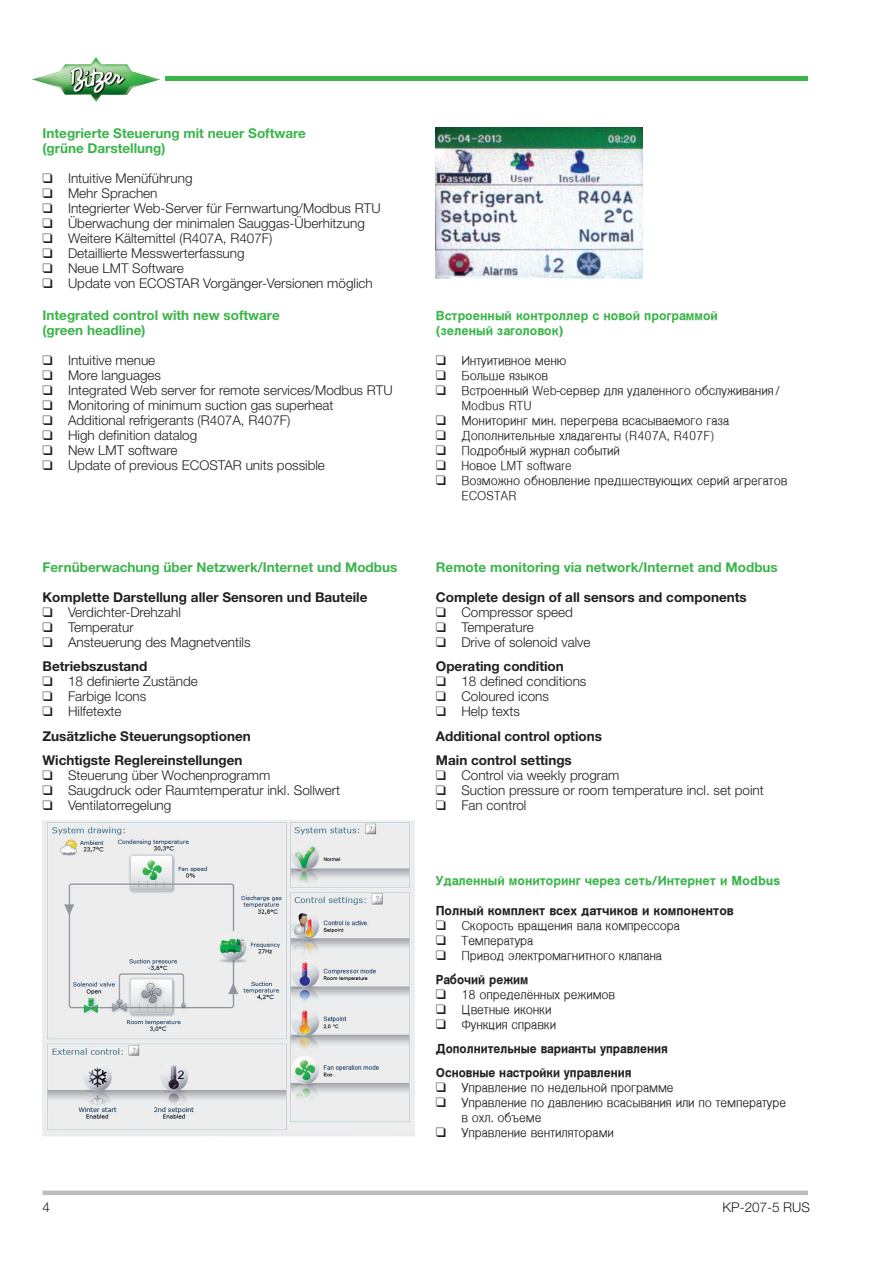
<style>
.page{position:relative;width:893px;height:1263px;background:#fff}
.page>*{position:absolute;margin:0;border:0;box-sizing:border-box;transform-origin:0 0}
.EInzug_6_mm{font:300 13.5px "Helvetica Neue";color:#231f20}
.EInzug_6_mm-2{font:13.5px/15px "Cyrillic Hlv";color:#231f20;scale:.95 1}
.Ü_gruen{font:700 13.5px/15px "Helvetica Neue";color:#3ab54a}
.bold{font:700 13.5px "Helvetica Neue";color:#231f20}
.Ü_gruen-2{font:700 13.5px "Cyrillic Hlv";color:#3ab54a}
.Ü_gruen-3{font:700 13.5px "Helvetica Neue";color:#231f20}
.EInzug_6_mm-3{font:700 13.5px "Cyrillic Hlv";color:#231f20;scale:.95 1}
.Ü_gruen-4{font:700 13.5px "Cyrillic Hlv";color:#231f20}
</style>
<div class="page">
<div style="left:43px;top:1190px;width:765px;height:5px;background:#bdbcbc"></div>
<hr style="left:166px;top:77px;width:642px;height:4px;background:#3ab54a">
<img style="left:32px;top:57px;width:128px;height:45px">
<img style="left:436px;top:128px;width:207px;height:150px">
<img style="left:43px;top:821px;width:371px;height:315px">
<p class="Ü_gruen" style="left:43px;top:126px;width:265px">Integrierte Steuerung mit neuer Software (grüne Darstellung)</p>
<p class="EInzug_6_mm" style="left:43px;top:170px;width:152px">❑ Intuitive Menüführung</p>
<p class="EInzug_6_mm" style="left:43px;top:185px;width:117px">❑ Mehr Sprachen</p>
<p class="EInzug_6_mm" style="left:43px;top:200px;width:340px">❑ Integrierter Web-Server für Fernwartung/Modbus RTU</p>
<p class="EInzug_6_mm" style="left:43px;top:215px;width:324px">❑ Überwachung der minimalen Sauggas-Überhitzung</p>
<p class="EInzug_6_mm" style="left:43px;top:230px;width:231px">❑ Weitere Kältemittel (R407A, R407F)</p>
<p class="EInzug_6_mm" style="left:43px;top:245px;width:204px">❑ Detaillierte Messwerterfassung</p>
<p class="EInzug_6_mm" style="left:43px;top:260px;width:143px">❑ Neue LMT Software</p>
<p class="EInzug_6_mm" style="left:43px;top:275px;width:332px">❑ Update von ECOSTAR Vorgänger-Versionen möglich</p>
<p class="Ü_gruen" style="left:43px;top:308px;width:239px">Integrated control with new software (green headline)</p>
<p class="EInzug_6_mm" style="left:43px;top:352px;width:114px">❑ Intuitive menue</p>
<p class="EInzug_6_mm" style="left:43px;top:367px;width:120px">❑ More languages</p>
<p class="EInzug_6_mm" style="left:43px;top:382px;width:352px">❑ Integrated Web server for remote services/Modbus RTU</p>
<p class="EInzug_6_mm" style="left:43px;top:397px;width:293px">❑ Monitoring of minimum suction gas superheat</p>
<p class="EInzug_6_mm" style="left:43px;top:412px;width:249px">❑ Additional refrigerants (R407A, R407F)</p>
<p class="EInzug_6_mm" style="left:43px;top:427px;width:156px">❑ High definition datalog</p>
<p class="EInzug_6_mm" style="left:43px;top:442px;width:137px">❑ New LMT software</p>
<p class="EInzug_6_mm" style="left:43px;top:457px;width:284px">❑ Update of previous ECOSTAR units possible</p>
<p class="Ü_gruen" style="left:43px;top:559px;width:356px">Fernüberwachung über Netzwerk/Internet und Modbus</p>
<p class="Ü_gruen-3" style="left:43px;top:589px;width:326px">Komplette Darstellung aller Sensoren und Bauteile</p>
<p class="EInzug_6_mm" style="left:43px;top:604px;width:140px">❑ Verdichter-Drehzahl</p>
<p class="EInzug_6_mm" style="left:43px;top:619px;width:93px">❑ Temperatur</p>
<p class="EInzug_6_mm" style="left:43px;top:634px;width:210px">❑ Ansteuerung des Magnetventils</p>
<p class="bold" style="left:43px;top:658px;width:107px">Betriebszustand</p>
<p class="EInzug_6_mm" style="left:43px;top:673px;width:157px">❑ 18 definierte Zustände</p>
<p class="EInzug_6_mm" style="left:43px;top:688px;width:105px">❑ Farbige Icons</p>
<p class="EInzug_6_mm" style="left:43px;top:703px;width:81px">❑ Hilfetexte</p>
<p class="bold" style="left:43px;top:727px;width:210px">Zusätzliche Steuerungsoptionen</p>
<p class="bold" style="left:43px;top:752px;width:201px">Wichtigste Reglereinstellungen</p>
<p class="EInzug_6_mm" style="left:43px;top:767px;width:229px">❑ Steuerung über Wochenprogramm</p>
<p class="EInzug_6_mm" style="left:43px;top:782px;width:299px">❑ Saugdruck oder Raumtemperatur inkl. Sollwert</p>
<p class="EInzug_6_mm" style="left:43px;top:797px;width:130px">❑ Ventilatorregelung</p>
<p class="Ü_gruen-2" style="left:436px;top:309px;width:284px">Встроенный контроллер с новой программой</p>
<p class="Ü_gruen-2" style="left:436px;top:324px;width:129px">(зеленый заголовок)</p>
<p class="EInzug_6_mm-2" style="left:436px;top:353px;width:139px">❑ Интуитивное меню</p>
<p class="EInzug_6_mm-2" style="left:436px;top:368px;width:119px">❑ Больше языков</p>
<p class="EInzug_6_mm-2" style="left:461px;top:383px;width:337px;text-indent:-26px">❑ Встроенный Web-сервер для удаленного обслуживания /<br>Modbus RTU</p>
<p class="EInzug_6_mm-2" style="left:436px;top:413px;width:310px">❑ Мониторинг мин. перегрева всасываемого газа</p>
<p class="EInzug_6_mm-2" style="left:436px;top:428px;width:295px">❑ Дополнительные хладагенты (R407A, R407F)</p>
<p class="EInzug_6_mm-2" style="left:436px;top:443px;width:195px">❑ Подробный журнал событий</p>
<p class="EInzug_6_mm-2" style="left:436px;top:458px;width:145px">❑ Новое LMT software</p>
<p class="EInzug_6_mm-2" style="left:461px;top:473px;width:345px;text-indent:-26px">❑ Возможно обновление предшествующих серий агрегатов<br>ECOSTAR</p>
<p class="Ü_gruen" style="left:436px;top:559px;width:343px">Remote monitoring via network/Internet and Modbus</p>
<p class="Ü_gruen-3" style="left:436px;top:589px;width:312px">Complete design of all sensors and components</p>
<p class="EInzug_6_mm" style="left:436px;top:604px;width:139px">❑ Compressor speed</p>
<p class="EInzug_6_mm" style="left:436px;top:619px;width:100px">❑ Temperature</p>
<p class="EInzug_6_mm" style="left:436px;top:634px;width:156px">❑ Drive of solenoid valve</p>
<p class="bold" style="left:436px;top:658px;width:129px">Operating condition</p>
<p class="EInzug_6_mm" style="left:436px;top:673px;width:152px">❑ 18 defined conditions</p>
<p class="EInzug_6_mm" style="left:436px;top:688px;width:115px">❑ Coloured icons</p>
<p class="EInzug_6_mm" style="left:436px;top:703px;width:86px">❑ Help texts</p>
<p class="bold" style="left:436px;top:727px;width:168px">Additional control options</p>
<p class="bold" style="left:436px;top:752px;width:137px">Main control settings</p>
<p class="EInzug_6_mm" style="left:436px;top:767px;width:185px">❑ Control via weekly program</p>
<p class="EInzug_6_mm" style="left:436px;top:782px;width:329px">❑ Suction pressure or room temperature incl. set point</p>
<p class="EInzug_6_mm" style="left:436px;top:797px;width:92px">❑ Fan control</p>
<p class="Ü_gruen-2" style="left:436px;top:873px;width:346px">Удаленный мониторинг через сеть/Интернет и Modbus</p>
<p class="Ü_gruen-4" style="left:436px;top:903px;width:299px">Полный комплект всех датчиков и компонентов</p>
<p class="EInzug_6_mm-2" style="left:436px;top:918px;width:258px">❑ Скорость вращения вала компрессора</p>
<p class="EInzug_6_mm-2" style="left:436px;top:933px;width:104px">❑ Температура</p>
<p class="EInzug_6_mm-2" style="left:436px;top:948px;width:240px">❑ Привод электромагнитного клапана</p>
<p class="EInzug_6_mm-3" style="left:436px;top:972px;width:99px">Рабочий режим</p>
<p class="EInzug_6_mm-2" style="left:436px;top:987px;width:190px">❑ 18 определённых режимов</p>
<p class="EInzug_6_mm-2" style="left:436px;top:1002px;width:123px">❑ Цветные иконки</p>
<p class="EInzug_6_mm-2" style="left:436px;top:1017px;width:128px">❑ Функция справки</p>
<p class="EInzug_6_mm-3" style="left:436px;top:1041px;width:246px">Дополнительные варианты управления</p>
<p class="EInzug_6_mm-3" style="left:436px;top:1065px;width:208px">Основные настройки управления</p>
<p class="EInzug_6_mm-2" style="left:436px;top:1080px;width:252px">❑ Управление по недельной программе</p>
<p class="EInzug_6_mm-2" style="left:461px;top:1095px;width:343px;text-indent:-26px">❑ Управление по давлению всасывания или по температуре в охл. объеме</p>
<p class="EInzug_6_mm-2" style="left:436px;top:1125px;width:189px">❑ Управление вентиляторами</p>
<p class="EInzug_6_mm" style="left:43px;top:1199px;width:9px">4</p>
<p class="EInzug_6_mm" style="left:722px;top:1199px;width:89px">KP-207-5 RUS</p>
</div>
